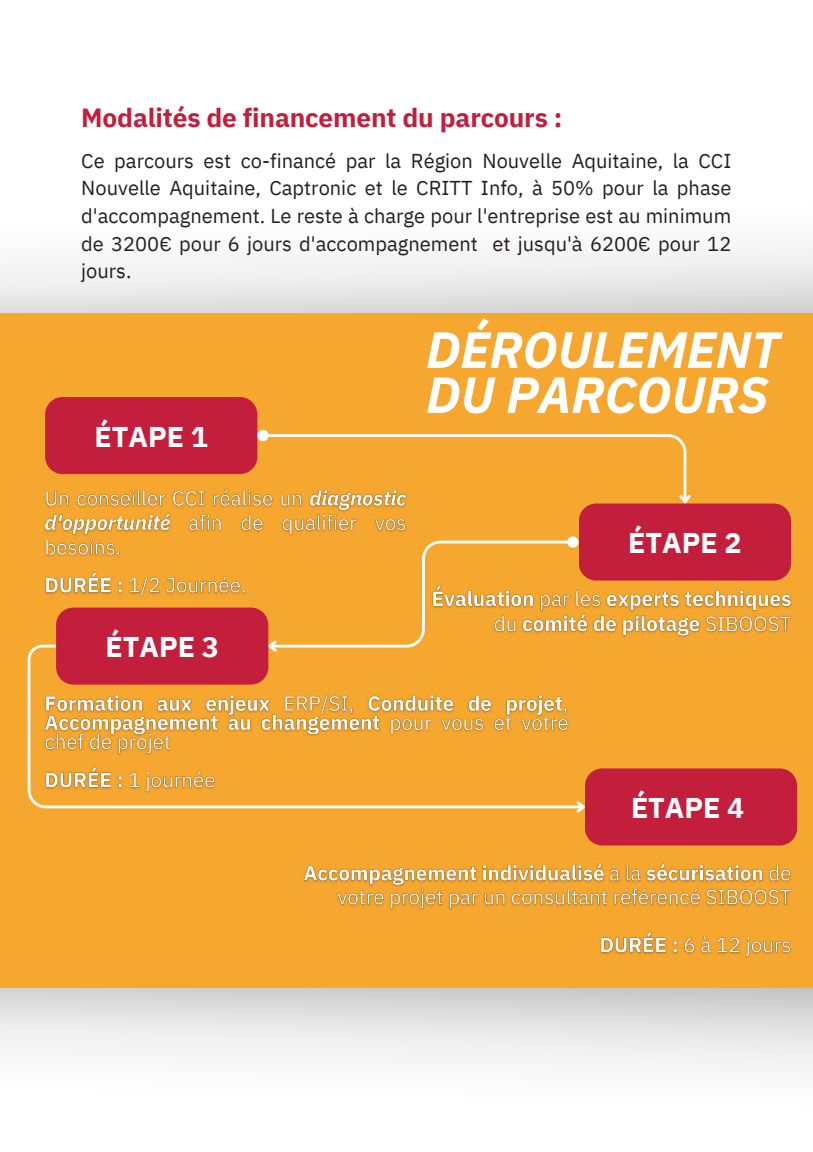
<style>
.page{position:relative;width:813px;height:1152px;background:#fff}
.page>*{position:absolute;margin:0;border:0;box-sizing:border-box;transform-origin:0 0}
.t1{font:italic 700 50.78px/45.1px "IBM Plex Sans";letter-spacing:-.005em;color:#fff}
.t2{font:700 28.5px "IBM Plex Sans";color:#fff}
.t3{font:700 26.17px "IBM Plex Sans";letter-spacing:-.005em;color:#c31f3d}
.t4{font:20.02px/27.6px "IBM Plex Sans";color:#231f20;text-align:justify}
</style>
<div class="page">
<div style="left:0;top:313px;width:812px;height:675px;background:#f6a730"></div>
<svg style="left:45px;top:397px;width:745px;height:246px"></svg>
<svg style="left:27px;top:643px;width:547px;height:166px"></svg>
<svg style="left:574px;top:768px;width:222px;height:78px;background:#c6293c"></svg>
<img style="left:303px;top:863px;width:489px;height:95px">
<h3 class="t3" style="left:81px;top:100px;width:482px">Modalités de financement du parcours :</h3>
<p class="t4" style="left:81px;top:147px;width:651px">Ce parcours est co-financé par la Région Nouvelle Aquitaine, la CCI Nouvelle Aquitaine, Captronic et le CRITT Info, à 50% pour la phase d'accompagnement. Le reste à charge pour l'entreprise est au minimum de 3200€ pour 6 jours d'accompagnement et jusqu'à 6200€ pour 12 jours.</p>
<h2 class="t2" style="left:94px;top:417px;width:115px">ÉTAPE 1</h2>
<h2 class="t2" style="left:105px;top:628px;width:115px">ÉTAPE 3</h2>
<h1 class="t1" style="left:426px;top:326px;width:355px">DÉROULEMENT<br>DU PARCOURS</h1>
<h2 class="t2" style="left:628px;top:524px;width:115px">ÉTAPE 2</h2>
<h2 class="t2" style="left:630px;top:789px;width:115px">ÉTAPE 4</h2>
</div>
